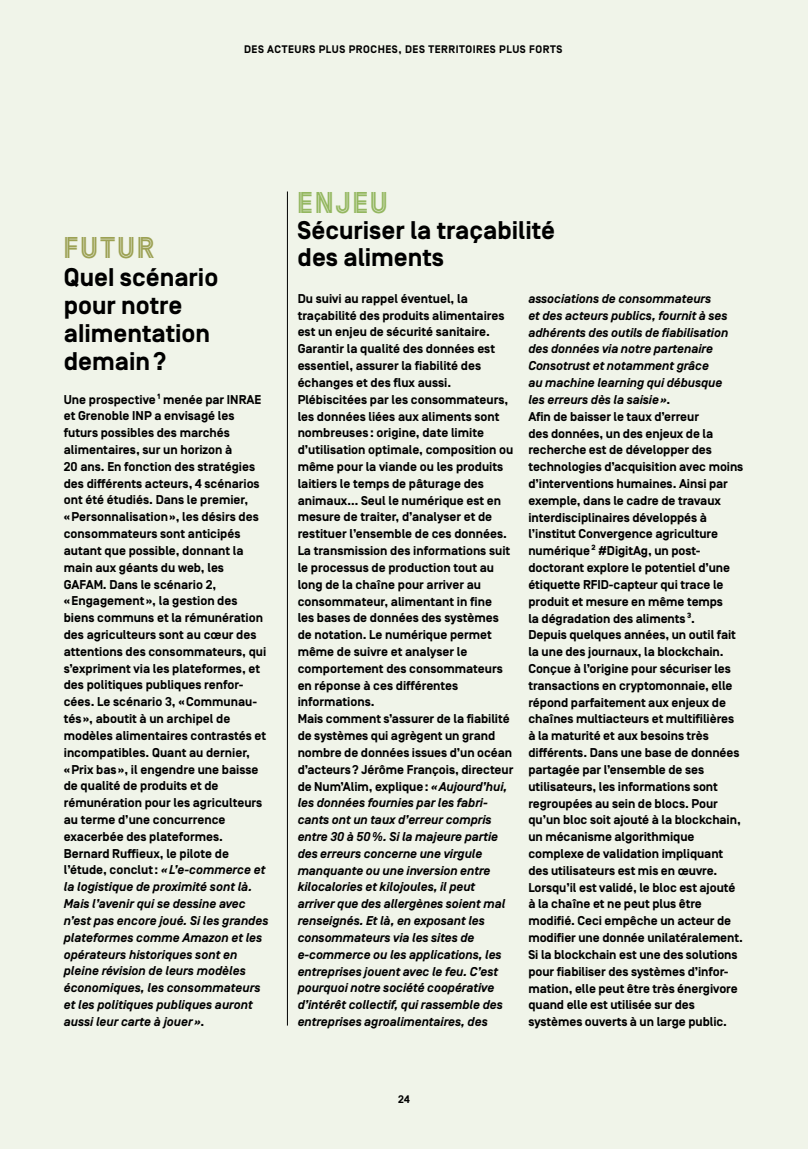
<style>
.page{position:relative;width:808px;height:1149px;background:#fff}
.page>*{position:absolute;margin:0;border:0;box-sizing:border-box;transform-origin:0 0}
.t1{font:30px "Parade LIFT Five";letter-spacing:.075em;color:#9ca154}
.t2{font:30px "Parade LIFT Five";letter-spacing:.075em;color:#94b760}
.t3{font:700 25.5px/28px "Simplon Norm";color:#000}
.t4{font:700 12.75px/16.8px "Simplon Norm";color:#000}
.t5{font:700 10.95px "Simplon Norm";letter-spacing:.05em;color:#000}
.s1{font-style:italic}
</style>
<div class="page">
<div style="left:0;top:0;width:808px;height:1148px;background:#f0f4e9"></div>
<hr style="left:287px;top:191px;width:1px;height:834px;background:#000">
<p class="t5" style="left:244px;top:44px;width:320px">DES ACTEURS PLUS PROCHES, DES TERRITOIRES PLUS FORTS</p>
<h1 class="t1" style="left:64px;top:230px;width:92px">FUTUR</h1>
<h2 class="t3" style="left:64px;top:264px;width:156px">Quel scénario pour notre alimentation demain?</h2>
<p class="t4" style="left:64px;top:391px;width:206px">Une prospective¹ menée par INRAE et Grenoble INP a envisagé les futurs possibles des marchés alimentaires, sur un horizon à<br>20 ans. En fonction des stratégies des différents acteurs, 4 scénarios ont été étudiés. Dans le premier, «Personnalisation», les désirs des consommateurs sont anticipés autant que possible, donnant la main aux géants du web, les<br>GAFAM. Dans le scénario 2, «Engagement », la gestion des biens communs et la rémunération des agriculteurs sont au cœur des attentions des consommateurs, qui s’expriment via les plateformes, et des politiques publiques renfor&shy;cées. Le scénario 3, «Communau&shy;tés », aboutit à un archipel de modèles alimentaires contrastés et incompatibles. Quant au dernier, «Prix bas », il engendre une baisse de qualité de produits et de rémunération pour les agriculteurs au terme d’une concurrence exacerbée des plateformes.<br>Bernard Ruffieux, le pilote de l’étude, conclut: <span class="s1">« L’e-commerce et la logistique de proximité sont là.<br>Mais l’avenir qui se dessine avec n’est pas encore joué. Si les grandes plateformes comme Amazon et les opérateurs historiques sont en pleine révision de leurs modèles économiques, les consommateurs et les politiques publiques auront aussi leur carte à jouer »</span>.</p>
<h1 class="t2" style="left:298px;top:185px;width:92px">ENJEU</h1>
<h2 class="t3" style="left:298px;top:219px;width:259px;line-height:26.2px">Sécuriser la traçabilité des aliments</h2>
<p class="t4" style="left:298px;top:290px;width:217px">Du suivi au rappel éventuel, la traçabilité des produits alimentaires est un enjeu de sécurité sanitaire.<br>Garantir la qualité des données est essentiel, assurer la fiabilité des échanges et des flux aussi.<br>Plébiscitées par les consommateurs, les données liées aux aliments sont nombreuses : origine, date limite d’utilisation optimale, composition ou même pour la viande ou les produits laitiers le temps de pâturage des animaux… Seul le numérique est en mesure de traiter, d’analyser et de restituer l’ensemble de ces données.<br>La transmission des informations suit le processus de production tout au long de la chaîne pour arriver au consommateur, alimentant in fine<br>les bases de données des systèmes de notation. Le numérique permet même de suivre et analyser le comportement des consommateurs en réponse à ces différentes informations.<br>Mais comment s’assurer de la fiabilité de systèmes qui agrègent un grand nombre de données issues d’un océan d’acteurs? Jérôme François, directeur de Num’Alim, explique: <span class="s1">«Aujourd’hui, les données fournies par les fabri&shy;cants ont un taux d’erreur compris entre 30 à 50%. Si la majeure partie des erreurs concerne une virgule manquante ou une inversion entre kilocalories et kilojoules, il peut arriver que des allergènes soient mal renseignés. Et là, en exposant les consommateurs via les sites de e-commerce ou les applications, les entreprises jouent avec le feu. C’est pourquoi notre société coopérative d’intérêt collectif, qui rassemble des entreprises agroalimentaires, des</span></p>
<p class="t4" style="left:528px;top:291px;width:216px"><span class="s1">associations de consommateurs<br>et des acteurs publics, fournit à ses adhérents des outils de fiabilisation des données via notre partenaire Consotrust et notamment grâce<br>au machine learning qui débusque<br>les erreurs dès la saisie»</span>.<br>Afin de baisser le taux d’erreur<br>des données, un des enjeux de la recherche est de développer des technologies d’acquisition avec moins d’interventions humaines. Ainsi par exemple, dans le cadre de travaux interdisciplinaires développés à l’institut Convergence agriculture numérique² #DigitAg, un post&shy;doctorant explore le potentiel d’une étiquette RFID-capteur qui trace le produit et mesure en même temps<br>la dégradation des aliments³.<br>Depuis quelques années, un outil fait la une des journaux, la blockchain.<br>Conçue à l’origine pour sécuriser les transactions en cryptomonnaie, elle répond parfaitement aux enjeux de chaînes multiacteurs et multifilières à la maturité et aux besoins très différents. Dans une base de données partagée par l’ensemble de ses utilisateurs, les informations sont regroupées au sein de blocs. Pour qu’un bloc soit ajouté à la blockchain, un mécanisme algorithmique complexe de validation impliquant des utilisateurs est mis en œuvre.<br>Lorsqu’il est validé, le bloc est ajouté à la chaîne et ne peut plus être modifié. Ceci empêche un acteur de modifier une donnée unilatéralement.<br>Si la blockchain est une des solutions pour fiabiliser des systèmes d’infor&shy;mation, elle peut être très énergivore quand elle est utilisée sur des systèmes ouverts à un large public.</p>
<p class="t5" style="left:398px;top:1093px;width:13px">24</p>
</div>
